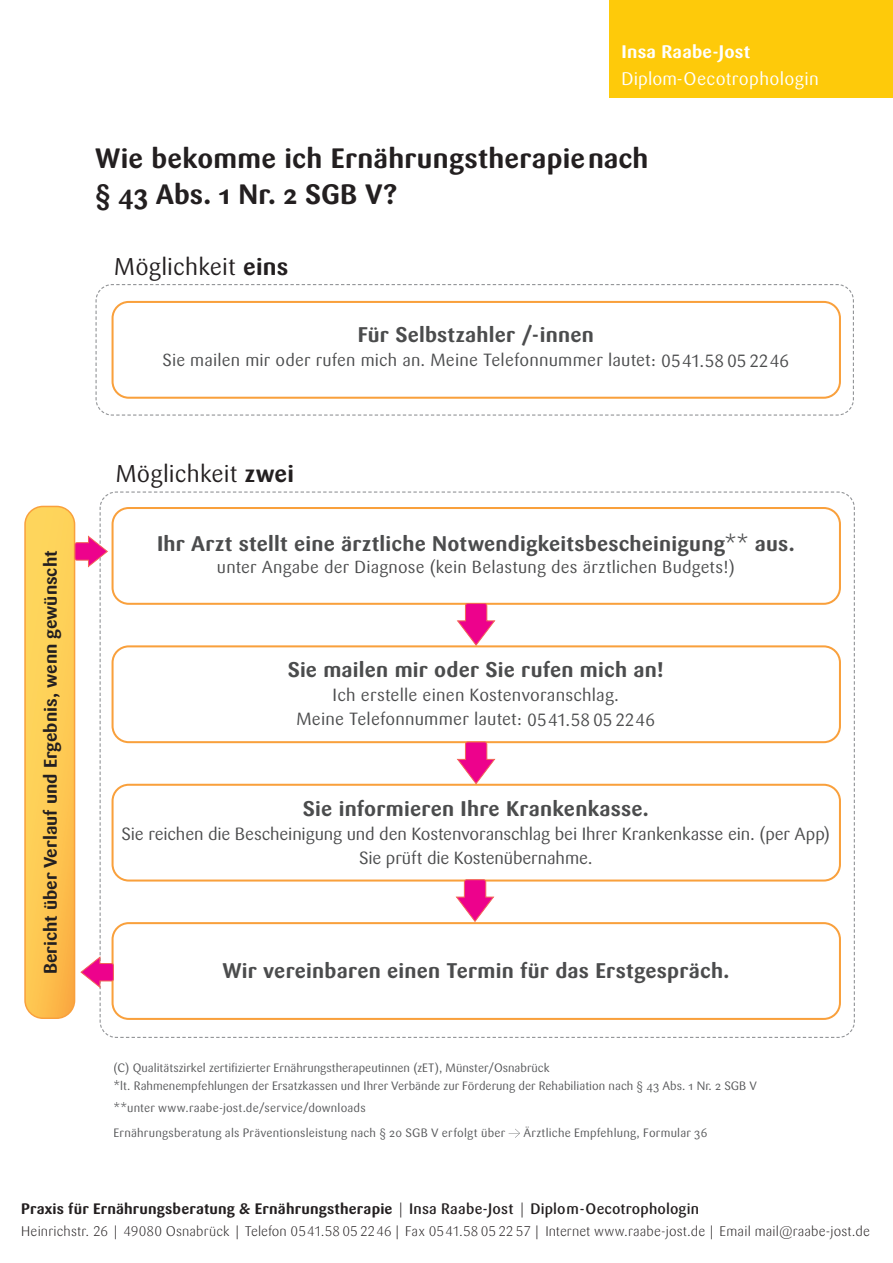
<style>
.page{position:relative;width:893px;height:1263px;background:#fff}
.page>*{position:absolute;margin:0;border:0;box-sizing:border-box;transform-origin:0 0}
.t1{font:700 27.75px/36px "Sari Pro";letter-spacing:.01em;color:#231f20}
.t2{font:24px "Sari Pro";letter-spacing:.005em;color:#231f20}
.t3{font:700 21px "Sari Pro";letter-spacing:.01em;color:#4b4c4d}
.t4{font:700 18px "Sari Pro";color:#231f20}
.t5{font:18px "Sari Pro";letter-spacing:.015em;color:#fff}
.t6{font:700 18px "Sari Pro";letter-spacing:.015em;color:#fff}
.t7{font:17.55px/24px "Sari Pro";letter-spacing:-.005em;color:#4b4c4d;text-align:center}
.t8{font:17.25px "Sari Pro";letter-spacing:.01em;color:#4b4c4d}
.t9{font:700 15px "Sari Pro";letter-spacing:.01em;color:#231f20}
.t10{font:300 13.8px "Sari Pro";letter-spacing:.01em;color:#231f20}
.t11{font:12px/18px "Sari Pro";color:#57585a}
.t12{font:12px/25.5px "Sari Pro";letter-spacing:.02em;color:#57585a}
.s1{font-weight:700}
.s2{font-size:17.25px}
.s3{font-weight:400}
.s4{font-weight:300}
.s5{font-weight:500}
</style>
<div class="page">
<div style="left:610px;top:0;width:283px;height:98px;background:#feca0a"></div>
<svg style="left:509px;top:1129px;width:11px;height:9px"></svg>
<svg style="left:25px;top:491px;width:830px;height:547px"></svg>
<svg style="left:95px;top:284px;width:759px;height:132px"></svg>
<div style="left:113px;top:302px;width:727px;height:96px;background:#fff;border-radius:16px"></div>
<div style="left:112px;top:301px;width:729px;height:98px;border:2px solid #f9a03c;border-radius:16px"></div>
<p class="t6" style="left:621px;top:40px;width:131px">Insa Raabe-Jost</p>
<p class="t5" style="left:621px;top:67px;width:199px">Diplom-Oecotrophologin</p>
<h1 class="t1" style="left:95px;top:140px;width:555px">Wie bekomme ich Ernährungstherapienach § 43 Abs. 1 Nr. 2 SGB V?</h1>
<h2 class="t2" style="left:114px;top:251px;width:176px">Möglichkeit <span class="s1">eins</span></h2>
<p class="t3" style="left:358px;top:321px;width:238px">Für Selbstzahler /-innen</p>
<p class="t7" style="left:162px;top:347px;width:628px"><span class="s2">Sie mailen mir oder rufen mich an.</span> Meine Telefonnummer lautet: 0541.58 05 2246</p>
<p class="t4" style="left:39px;top:974px;width:425px;rotate:-90deg">Bericht über Verlauf und Ergebnis, wenn gewünscht</p>
<h2 class="t2" style="left:116px;top:458px;width:180px">Möglichkeit <span class="s1">zwei</span></h2>
<p class="t3" style="left:157px;top:530px;width:639px">Ihr Arzt stellt eine ärztliche Notwendigkeitsbescheinigung<span class="s3">**</span> aus.</p>
<p class="t8" style="left:217px;top:556px;width:519px">unter Angabe der Diagnose (kein Belastung des ärztlichen Budgets!)</p>
<p class="t3" style="left:288px;top:656px;width:378px">Sie mailen mir oder Sie rufen mich an!</p>
<p class="t7" style="left:296px;top:683px;width:360px">Ich erstelle einen Kostenvoranschlag.<br>Meine Telefonnummer lautet: 0541.58 05 2246</p>
<p class="t3" style="left:303px;top:794px;width:347px">Sie informieren Ihre Krankenkasse.</p>
<p class="t7" style="left:122px;top:821px;width:710px">Sie reichen die Bescheinigung und den Kostenvoranschlag bei Ihrer Krankenkasse ein. (per App)<br>Sie prüft die Kostenübernahme.</p>
<p class="t3" style="left:222px;top:957px;width:509px">Wir vereinbaren einen Termin für das Erstgespräch.</p>
<p class="t11" style="left:114px;top:1058px;width:645px">(C) Qualitätszirkel zertifizierter Ernährungstherapeutinnen (zET), Münster/Osnabrück<br>*lt. Rahmenempfehlungen der Ersatzkassen und Ihrer Verbände zur Förderung der Rehabiliation nach § 43 Abs. 1 Nr. 2 SGB V</p>
<p class="t12" style="left:114px;top:1095px;width:393px">**unter www.raabe-jost.de/service/downloads<br>Ernährungsberatung als Präventionsleistung nach § 20 SGB V erfolgt über</p>
<p class="t12" style="left:523px;top:1120px;width:186px">Ärztliche Empfehlung, Formular 36</p>
<p class="t9" style="left:21px;top:1199px;width:679px">Praxis für Ernährungsberatung &amp; Ernährungstherapie <span class="s4">|</span> <span class="s5">Insa Raabe-Jost</span> <span class="s4">|</span> <span class="s5">Diplom-Oecotrophologin</span></p>
<p class="t10" style="left:21px;top:1222px;width:850px">Heinrichstr. 26 | 49080 Osnabrück | Telefon 0541.58 05 2246 | Fax 0541.58 05 22 57 | Internet www.raabe-jost.de | Email mail@raabe-jost.de</p>
</div>
